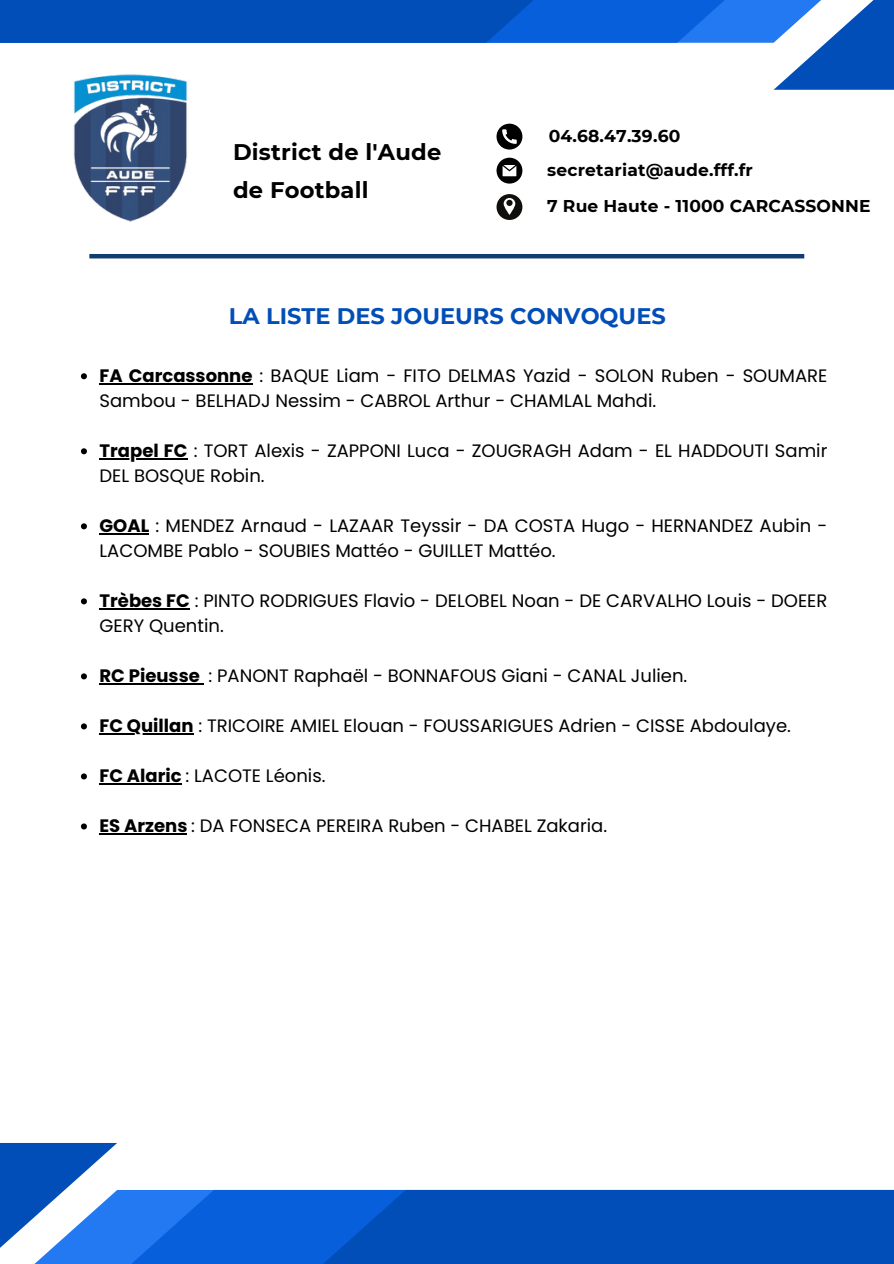
<style>
.page{position:relative;width:894px;height:1264px;background:#fff}
.page>*{position:absolute;margin:0;border:0;box-sizing:border-box;transform-origin:0 0}
.t1{font:700 22.65px/37.8px "Montserrat";letter-spacing:.01em;color:#000}
.t2{font:700 22.5px "Montserrat";color:#024eb8}
.t3{font:18px/25px "Poppins";color:#000}
.t4{font:700 18px "Poppins";color:#000}
.t5{font:700 17.1px "Montserrat";letter-spacing:.01em;color:#000}
.s1{font-weight:700}
</style>
<div class="page">
<svg style="left:0;top:0;width:893px;height:90px"></svg>
<svg style="left:0;top:1143px;width:893px;height:120px"></svg>
<svg style="left:496px;top:124px;width:26px;height:25px"></svg>
<svg style="left:496px;top:158px;width:26px;height:26px"></svg>
<svg style="left:496px;top:194px;width:26px;height:26px"></svg>
<hr style="left:89px;top:254px;width:715px;height:4px;background:#123d71">
<img style="left:69px;top:63px;width:125px;height:159px">
<svg style="left:81px;top:373px;width:6px;height:6px"></svg>
<hr style="left:99px;top:383px;width:153px;height:1px;background:#000">
<svg style="left:81px;top:448px;width:6px;height:6px"></svg>
<hr style="left:99px;top:458px;width:88px;height:1px;background:#000">
<svg style="left:81px;top:523px;width:6px;height:6px"></svg>
<hr style="left:99px;top:533px;width:50px;height:1px;background:#000">
<svg style="left:81px;top:598px;width:6px;height:6px"></svg>
<hr style="left:99px;top:608px;width:91px;height:1px;background:#000">
<svg style="left:81px;top:673px;width:6px;height:6px"></svg>
<hr style="left:99px;top:683px;width:101px;height:1px;background:#000">
<svg style="left:81px;top:723px;width:6px;height:6px"></svg>
<hr style="left:99px;top:733px;width:94px;height:1px;background:#000">
<svg style="left:81px;top:773px;width:6px;height:6px"></svg>
<hr style="left:99px;top:783px;width:83px;height:1px;background:#000">
<svg style="left:81px;top:823px;width:6px;height:6px"></svg>
<hr style="left:99px;top:833px;width:88px;height:1px;background:#000">
<p class="t1" style="left:233px;top:133px;width:210px">District de l'Aude de Football</p>
<p class="t5" style="left:548px;top:125px;width:133px">04.68.47.39.60</p>
<h3 class="t5" style="left:547px;top:159px;width:207px">secretariat@aude.fff.fr</h3>
<h2 class="t5" style="left:547px;top:195px;width:325px">7 Rue Haute - 11000 CARCASSONNE</h2>
<p class="t2" style="left:229px;top:302px;width:438px">LA LISTE DES JOUEURS CONVOQUES</p>
<h3 class="t3" style="left:99px;top:363px;width:729px"><span class="s1">FA Carcassonne</span> : BAQUE Liam - FITO DELMAS Yazid - SOLON Ruben - SOUMARE<br>Sambou - BELHADJ Nessim - CABROL Arthur - CHAMLAL Mahdi.</h3>
<p class="t3" style="left:99px;top:438px;width:729px"><span class="s1">Trapel FC</span> : TORT Alexis - ZAPPONI Luca - ZOUGRAGH Adam - EL HADDOUTI Samir<br>DEL BOSQUE Robin.</p>
<h3 class="t3" style="left:99px;top:513px;width:729px"><span class="s1">GOAL</span> : MENDEZ Arnaud - LAZAAR Teyssir - DA COSTA Hugo - HERNANDEZ Aubin -<br>LACOMBE Pablo - SOUBIES Mattéo - GUILLET Mattéo.</h3>
<h1 class="t3" style="left:99px;top:588px;width:729px"><span class="s1">Trèbes FC</span> : PINTO RODRIGUES Flavio - DELOBEL Noan - DE CARVALHO Louis - DOEER<br>GERY Quentin.</h1>
<p class="t4" style="left:99px;top:663px;width:102px">RC Pieusse</p>
<p class="t3" style="left:208px;top:663px;width:480px">: PANONT Raphaël - BONNAFOUS Giani - CANAL Julien.</p>
<p class="t3" style="left:99px;top:713px;width:692px"><span class="s1">FC Quillan</span> : TRICOIRE AMIEL Elouan - FOUSSARIGUES Adrien - CISSE Abdoulaye.</p>
<p class="t3" style="left:99px;top:763px;width:227px"><span class="s1">FC Alaric</span> : LACOTE Léonis.</p>
<p class="t3" style="left:99px;top:813px;width:509px"><span class="s1">ES Arzens</span> : DA FONSECA PEREIRA Ruben - CHABEL Zakaria.</p>
</div>
